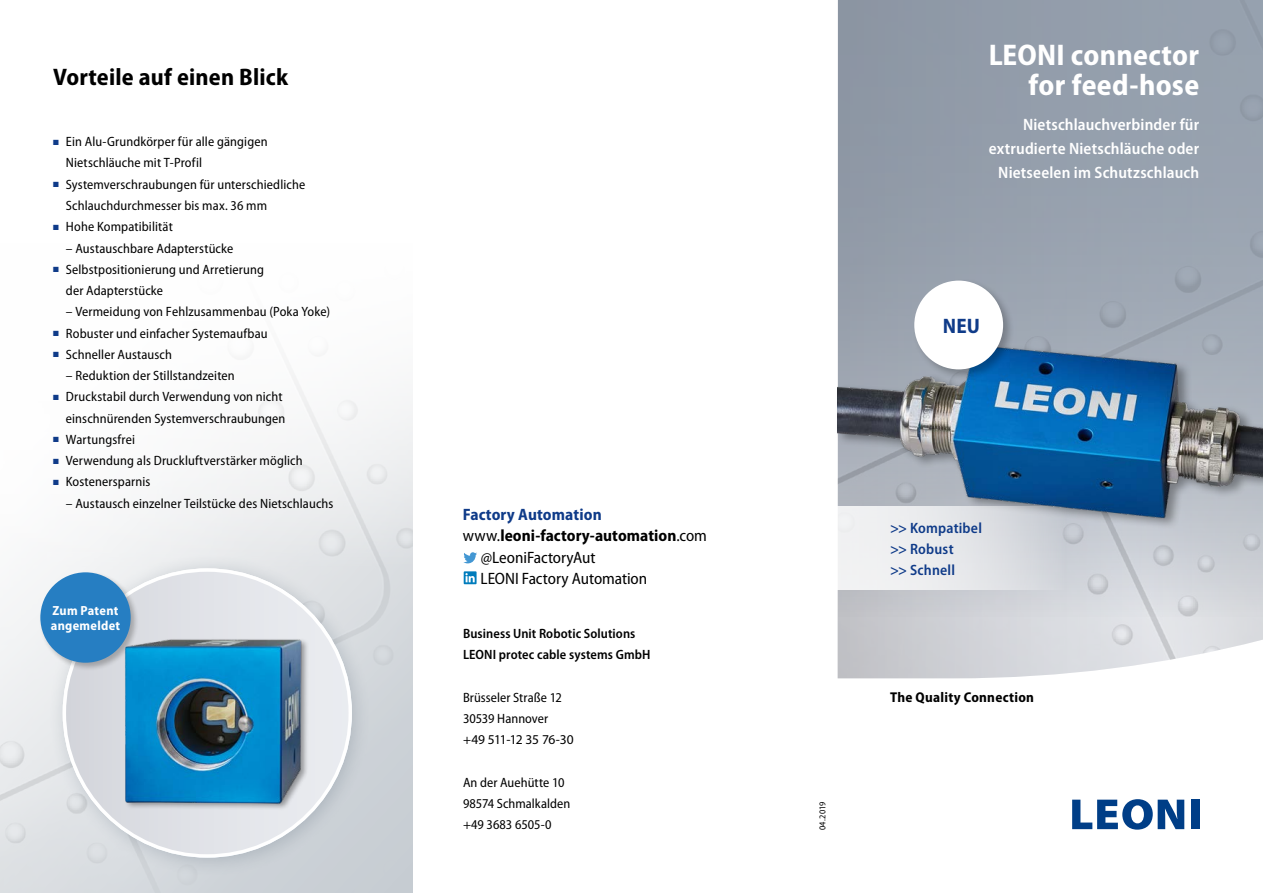
<style>
.page{position:relative;width:1263px;height:893px;background:#fff}
.page>*{position:absolute;margin:0;border:0;box-sizing:border-box;transform-origin:0 0}
.t1{font:700 semi-condensed 30px/30px "Myriad Pro";letter-spacing:.01em;color:#fff;text-align:right}
.t2{font:700 semi-condensed 24px "Myriad Pro";letter-spacing:.01em;color:#000}
.t3{font:700 semi-condensed 21px "Myriad Pro";color:#0f3b89}
.t4{font:600 semi-condensed 16.5px/24px "Myriad Pro";letter-spacing:.01em;color:#fff;text-align:right}
.t5{font:semi-condensed 16.5px "Myriad Pro";letter-spacing:-.005em;color:#000}
.t6{font:700 semi-condensed 16.5px "Myriad Pro";letter-spacing:.005em;color:#000}
.t7{font:700 semi-condensed 16.5px "Myriad Pro";letter-spacing:.01em;color:#0f3b89}
.t8{font:600 semi-condensed 15px/21px "Myriad Pro";letter-spacing:.015em;color:#0f3b89}
.t9{font:700 semi-condensed 14.25px "Myriad Pro";letter-spacing:.02em;color:#000}
.t10{font:semi-condensed 13.5px/21.3px "Myriad Pro";letter-spacing:.01em;color:#000}
.t11{font:600 semi-condensed 13.5px/21.3px "Myriad Pro";letter-spacing:.005em;color:#000}
.t12{font:13.5px "Myriad Pro";letter-spacing:-.035em;color:#000}
.t13{font:700 semi-condensed 13.2px/15.9px "Myriad Pro";letter-spacing:.02em;color:#fff}
.t14{font:semi-condensed 9px "Myriad Pro";color:#000}
.s1{color:#0f3b89}
.s2{font-weight:400}
</style>
<div class="page">
<img style="left:838px;top:617px;width:425px;height:61px">
<svg style="left:838px;top:0;width:425px;height:617px;background:#9ca5b1"></svg>
<img style="left:837px;top:259px;width:426px;height:301px">
<div style="left:822px;top:506px;width:244px;height:84px;background:linear-gradient(to right,#fcfcfc,#cdd0d7)"></div>
<svg style="left:463px;top:552px;width:14px;height:11px"></svg>
<svg style="left:464px;top:571px;width:13px;height:13px"></svg>
<svg style="left:1072px;top:799px;width:112px;height:31px"></svg>
<div style="left:1191px;top:800px;width:9px;height:29px;background:#003e87"></div>
<div style="left:47px;top:553px;width:325px;height:325px;background:#4c5b69;opacity:.25"></div>
<svg style="left:64px;top:570px;width:286px;height:286px;background:#e1e3e8"></svg>
<div style="left:39px;top:571px;width:100px;height:100px;background:#000;opacity:.25"></div>
<div style="left:40px;top:572px;width:91px;height:91px;background:#267ec2;border-radius:50%"></div>
<img style="left:117px;top:631px;width:189px;height:180px">
<div style="left:911px;top:278px;width:103px;height:103px;background:#000;opacity:.25"></div>
<div style="left:914px;top:281px;width:89px;height:88px;background:#fff;border-radius:50%"></div>
<h2 class="t2" style="left:53px;top:62px;width:237px">Vorteile auf einen Blick</h2>
<p class="t10" style="left:66px;top:131px;width:203px;text-indent:-13px"><span class="s1">■</span> Ein Alu-Grundkörper für alle gängigen<br>Nietschläuche mit T-Profil</p>
<p class="t10" style="left:66px;top:173px;width:241px;text-indent:-13px"><span class="s1">■</span> Systemverschraubungen für unterschiedliche<br>Schlauchdurchmesser bis max. 36 mm</p>
<p class="t10" style="left:53px;top:216px;width:121px"><span class="s1">■</span> Hohe Kompatibilität</p>
<p class="t10" style="left:66px;top:237px;width:169px">– Austauschbare Adapterstücke</p>
<p class="t10" style="left:66px;top:258px;width:200px;text-indent:-13px"><span class="s1">■</span> Selbstpositionierung und Arretierung der Adapterstücke</p>
<p class="t10" style="left:66px;top:301px;width:266px">– Vermeidung von Fehlzusammenbau (Poka Yoke)</p>
<p class="t10" style="left:53px;top:322px;width:216px"><span class="s1">■</span> Robuster und einfacher Systemaufbau</p>
<p class="t10" style="left:53px;top:343px;width:120px"><span class="s1">■</span> Schneller Austausch</p>
<p class="t10" style="left:66px;top:365px;width:170px">– Reduktion der Stillstandzeiten</p>
<p class="t10" style="left:53px;top:386px;width:234px;text-align:right"><span class="s1">■</span> Druckstabil durch Verwendung von nicht einschnürenden Systemverschraubungen</p>
<p class="t10" style="left:53px;top:428px;width:83px"><span class="s1">■</span> Wartungsfrei</p>
<p class="t10" style="left:53px;top:450px;width:251px"><span class="s1">■</span> Verwendung als Druckluftverstärker möglich</p>
<p class="t10" style="left:53px;top:471px;width:99px"><span class="s1">■</span> Kostenersparnis</p>
<p class="t10" style="left:66px;top:492px;width:269px">– Austausch einzelner Teilstücke des Nietschlauchs</p>
<p class="t13" style="left:51px;top:602px;width:71px">Zum Patent angemeldet</p>
<p class="t7" style="left:463px;top:504px;width:140px">Factory Automation</p>
<p class="t6" style="left:463px;top:525px;width:246px"><span class="s2">www.</span>leoni-factory-automation<span class="s2">.com</span></p>
<p class="t5" style="left:481px;top:547px;width:116px">@LeoniFactoryAut</p>
<p class="t5" style="left:481px;top:568px;width:168px">LEONI Factory Automation</p>
<p class="t11" style="left:463px;top:622px;width:189px">Business Unit Robotic Solutions<br>LEONI protec cable systems GmbH</p>
<p class="t10" style="left:463px;top:686px;width:100px">Brüsseler Straße 12<br>30539 Hannover</p>
<p class="t12" style="left:463px;top:731px;width:112px">+49 511-12 35 76-30</p>
<p class="t10" style="left:463px;top:771px;width:109px">An der Auehütte 10<br>98574 Schmalkalden +49 3683 6505-0</p>
<h1 class="t1" style="left:988px;top:39px;width:212px">LEONI connector for feed-hose</h1>
<p class="t4" style="left:989px;top:112px;width:212px">Nietschlauchverbinder für extrudierte Nietschläuche oder<br>Nietseelen im Schutzschlauch</p>
<h3 class="t3" style="left:943px;top:312px;width:39px">NEU</h3>
<p class="t14" style="left:817px;top:830px;width:30px;rotate:-90deg">04.2019</p>
<p class="t8" style="left:890px;top:517px;width:94px">&gt;&gt; Kompatibel &gt;&gt; Robust<br>&gt;&gt; Schnell</p>
<p class="t9" style="left:890px;top:688px;width:145px">The Quality Connection</p>
</div>
